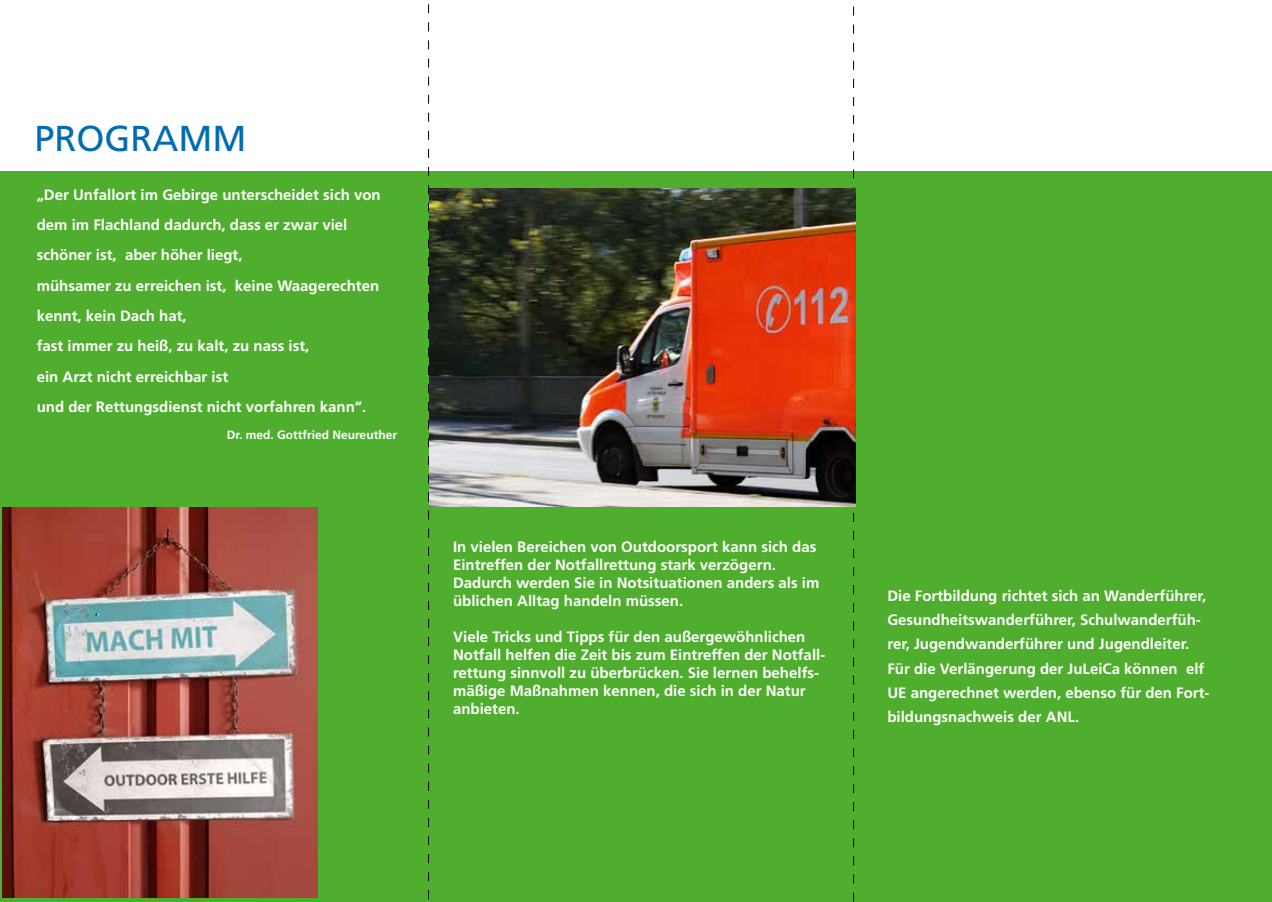
<style>
.page{position:relative;width:1272px;height:902px;background:#fff}
.page>*{position:absolute;margin:0;border:0;box-sizing:border-box;transform-origin:0 0}
.t1{font:36px "Frobisher";color:#006cb1}
.t2{font:700 15px/30.3px "Frobisher";color:#fff}
.t3{font:700 12px "Frobisher";color:#fff}
</style>
<div class="page">
<div style="left:0;top:171px;width:1271px;height:730px;background:#50ae2f"></div>
<svg style="left:853px;top:7px;width:1px;height:894px"></svg>
<svg style="left:428px;top:4px;width:1px;height:896px"></svg>
<img style="left:2px;top:507px;width:316px;height:390px">
<img style="left:429px;top:188px;width:426px;height:318px">
<h1 class="t1" style="left:34px;top:117px;width:213px">PROGRAMM</h1>
<p class="t2" style="left:37px;top:179px;width:345px">„Der Unfallort im Gebirge unterscheidet sich von dem im Flachland dadurch, dass er zwar viel schöner ist, aber höher liegt,<br>mühsamer zu erreichen ist, keine Waagerechten kennt, kein Dach hat,<br>fast immer zu heiß, zu kalt, zu nass ist,<br>ein Arzt nicht erreichbar ist<br>und der Rettungsdienst nicht vorfahren kann“.</p>
<p class="t3" style="left:227px;top:427px;width:172px">Dr. med. Gottfried Neureuther</p>
<p class="t2" style="left:453px;top:537px;width:368px;line-height:18px">In vielen Bereichen von Outdoorsport kann sich das Eintreffen der Notfallrettung stark verzögern.<br>Dadurch werden Sie in Notsituationen anders als im üblichen Alltag handeln müssen.</p>
<p class="t2" style="left:453px;top:627px;width:374px;line-height:18px">Viele Tricks und Tipps für den außergewöhnlichen Notfall helfen die Zeit bis zum Eintreffen der Notfall&shy;rettung sinnvoll zu überbrücken. Sie lernen behelfs&shy;mäßige Maßnahmen kennen, die sich in der Natur anbieten.</p>
<p class="t2" style="left:887px;top:583px;width:324px;line-height:24.3px">Die Fortbildung richtet sich an Wanderführer, Gesundheitswanderführer, Schulwanderfüh&shy;rer, Jugendwanderführer und Jugendleiter.<br>Für die Verlängerung der JuLeiCa können elf UE angerechnet werden, ebenso für den Fort&shy;bildungsnachweis der ANL.</p>
</div>
